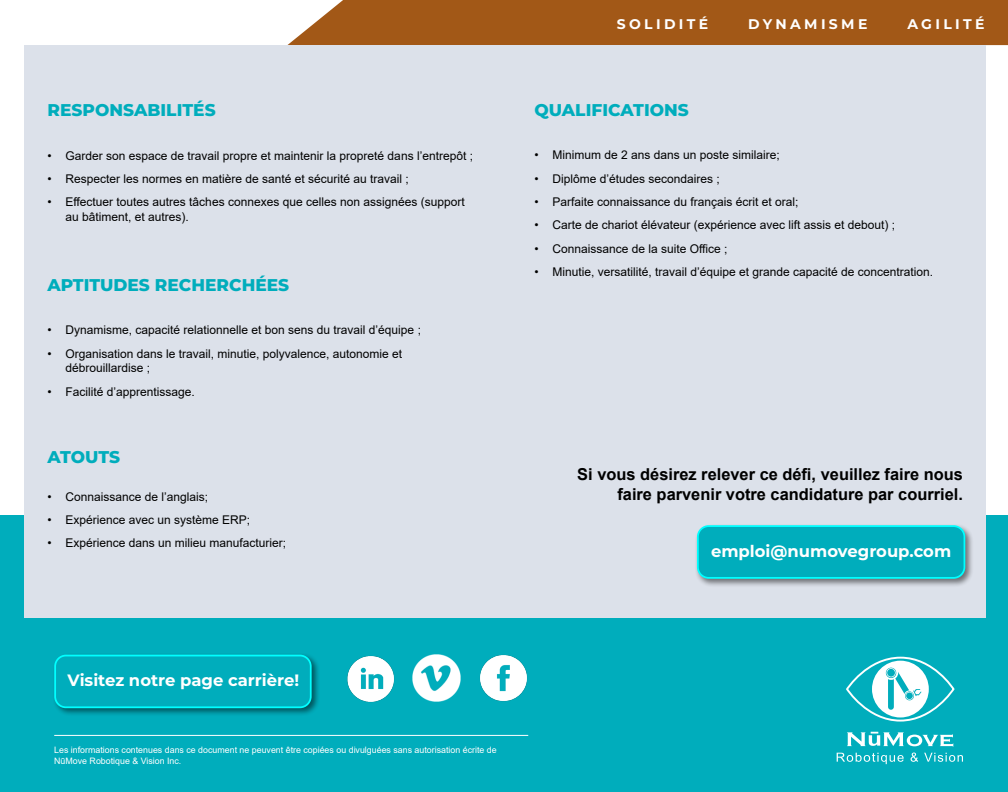
<style>
.page{position:relative;width:1008px;height:792px;background:#fff}
.page>*{position:absolute;margin:0;border:0;box-sizing:border-box;transform-origin:0 0}
.t1{font:800 17px "Montserrat";color:#00adbc}
.t2{font:700 16.4px/19.7px "Arial";color:#000;text-align:right}
.t3{font:700 16.4px "Montserrat";color:#fff}
.t4{font:700 14px "Montserrat";letter-spacing:.24em;color:#fff}
.t5{font:12px/14.4px "Arial";color:#000}
.t6{font:8.8px/10.6px "Arial";color:#fff}
</style>
<div class="page">
<div style="left:287px;top:0;width:721px;height:45px;background:#a25817"></div>
<div style="left:0;top:516px;width:1008px;height:276px;background:#00adbc"></div>
<div style="left:24px;top:45px;width:962px;height:573px;background:#dce1ea"></div>
<hr style="left:54px;top:735px;width:474px;height:1px;background:#fff">
<svg style="left:847px;top:658px;width:106px;height:63px"></svg>
<div style="left:846px;top:657px;width:108px;height:65px;border:2px solid #fff;border-radius:50%"></div>
<div style="left:872px;top:661px;width:57px;height:56px;background:#fff;border-radius:50%"></div>
<svg style="left:884px;top:666px;width:14px;height:14px"></svg>
<div style="left:886px;top:668px;width:10px;height:10px;background:#6ed0d8;border-radius:50%"></div>
<svg style="left:886px;top:668px;width:10px;height:9px"></svg>
<div style="left:887px;top:669px;width:8px;height:8px;background:#00adbc;border-radius:50%"></div>
<svg style="left:888px;top:672px;width:33px;height:38px"></svg>
<svg style="left:847px;top:732px;width:106px;height:15px"></svg>
<svg style="left:837px;top:753px;width:126px;height:11px"></svg>
<img style="left:348px;top:656px;width:46px;height:46px">
<img style="left:412px;top:654px;width:49px;height:48px">
<img style="left:480px;top:655px;width:47px;height:47px">
<div style="left:52px;top:652px;width:268px;height:65px;background:#000;opacity:.5"></div>
<div style="left:55px;top:656px;width:256px;height:51px;background:#00adbc;border-radius:11px"></div>
<div style="left:54px;top:655px;width:258px;height:53px;border:2px solid #0ff;border-radius:11px"></div>
<div style="left:695px;top:523px;width:279px;height:64px;background:#000;opacity:.5"></div>
<div style="left:698px;top:526px;width:266px;height:52px;background:#00adbc;border-radius:11px"></div>
<div style="left:697px;top:525px;width:268px;height:54px;border:2px solid #0ff;border-radius:11px"></div>
<p class="t1" style="left:48px;top:97px;width:170px">RESPONSABILITÉS</p>
<p class="t5" style="left:48px;top:148px;width:427px">• Garder son espace de travail propre et maintenir la propreté dans l’entrepôt ;</p>
<p class="t5" style="left:48px;top:172px;width:363px">• Respecter les normes en matière de santé et sécurité au travail ;</p>
<p class="t5" style="left:66px;top:195px;width:401px;text-indent:-18px">• Effectuer toutes autres tâches connexes que celles non assignées (support au bâtiment, et autres).</p>
<p class="t1" style="left:48px;top:273px;width:243px">APTITUDES RECHERCHÉES</p>
<p class="t5" style="left:48px;top:323px;width:375px">• Dynamisme, capacité relationnelle et bon sens du travail d’équipe ;</p>
<p class="t5" style="left:66px;top:346px;width:338px;text-indent:-18px">• Organisation dans le travail, minutie, polyvalence, autonomie et débrouillardise ;</p>
<p class="t5" style="left:48px;top:384px;width:149px">• Facilité d’apprentissage.</p>
<p class="t1" style="left:48px;top:444px;width:74px">ATOUTS</p>
<p class="t5" style="left:48px;top:489px;width:162px">• Connaissance de l’anglais;</p>
<p class="t5" style="left:48px;top:513px;width:204px">• Expérience avec un système ERP;</p>
<p class="t5" style="left:48px;top:536px;width:240px">• Expérience dans un milieu manufacturier;</p>
<p class="t4" style="left:617px;top:14px;width:93px">SOLIDITÉ</p>
<p class="t4" style="left:748px;top:14px;width:121px">DYNAMISME</p>
<p class="t4" style="left:907px;top:14px;width:79px">AGILITÉ</p>
<p class="t1" style="left:534px;top:97px;width:156px">QUALIFICATIONS</p>
<p class="t5" style="left:534px;top:148px;width:247px">• Minimum de 2 ans dans un poste similaire;</p>
<p class="t5" style="left:534px;top:171px;width:187px">• Diplôme d’études secondaires ;</p>
<p class="t5" style="left:534px;top:195px;width:266px">• Parfaite connaissance du français écrit et oral;</p>
<p class="t5" style="left:534px;top:218px;width:362px">• Carte de chariot élévateur (expérience avec lift assis et debout) ;</p>
<p class="t5" style="left:534px;top:241px;width:195px">• Connaissance de la suite Office ;</p>
<p class="t5" style="left:534px;top:265px;width:400px">• Minutie, versatilité, travail d’équipe et grande capacité de concentration.</p>
<p class="t2" style="left:577px;top:465px;width:387px">Si vous désirez relever ce défi, veuillez faire nous faire parvenir votre candidature par courriel.</p>
<p class="t3" style="left:711px;top:539px;width:242px">emploi@numovegroup.com</p>
<p class="t3" style="left:68px;top:669px;width:233px">Visitez notre page carrière!</p>
<p class="t6" style="left:54px;top:745px;width:444px">Les informations contenues dans ce document ne peuvent être copiées ou divulguées sans autorisation écrite de<br>NūMove Robotique &amp; Vision Inc.</p>
</div>
